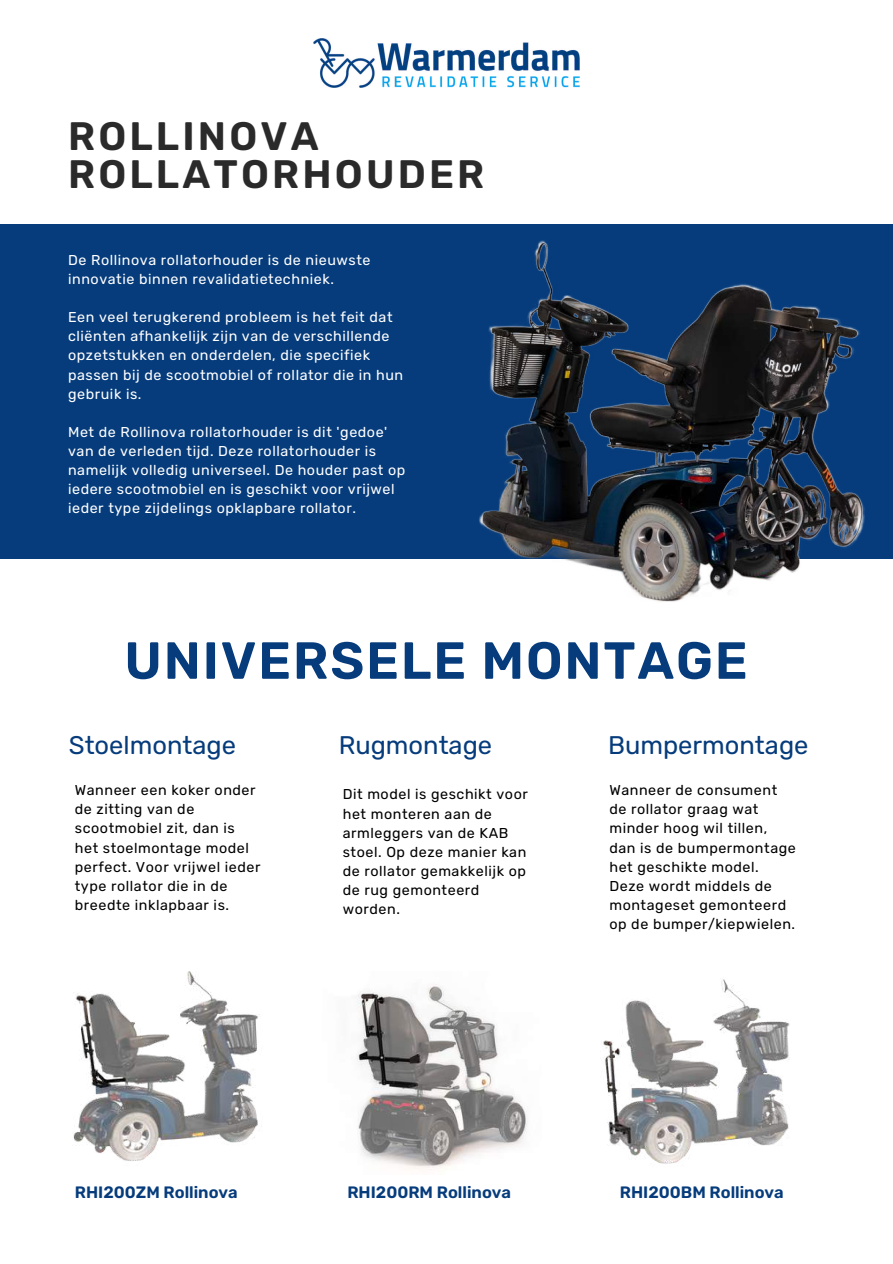
<style>
.page{position:relative;width:893px;height:1264px;background:#fff}
.page>*{position:absolute;margin:0;border:0;box-sizing:border-box;transform-origin:0 0}
.t1{font:600 52.05px "Rubik";letter-spacing:.035em;color:#063c7c}
.t2{font:600 39.6px/38.2px "Rubik";letter-spacing:.08em;color:#2a2a2a}
.t3{font:25.5px "Rubik";color:#063c7c}
.t4{font:600 16.5px "Rubik";color:#063c7c}
.t5{font:14.25px/19px "Rubik";letter-spacing:.04em;color:#fff}
.t6{font:14.25px/19px "Rubik";letter-spacing:.04em;color:#000}
</style>
<div class="page">
<img style="left:357px;top:984px;width:171px;height:186px">
<img style="left:313px;top:39px;width:266px;height:48px">
<div style="left:0;top:224px;width:892px;height:334px;background:#063c7c"></div>
<img style="left:73px;top:971px;width:187px;height:190px">
<img style="left:603px;top:979px;width:187px;height:185px">
<img style="left:471px;top:240px;width:400px;height:362px">
<h2 class="t2" style="left:68px;top:117px;width:417px">ROLLINOVA<br>ROLLATORHOUDER</h2>
<p class="t5" style="left:68px;top:250px;width:304px">De Rollinova rollatorhouder is de nieuwste innovatie binnen revalidatietechniek.</p>
<p class="t5" style="left:68px;top:308px;width:336px">Een veel terugkerend probleem is het feit dat cliënten afhankelijk zijn van de verschillende opzetstukken en onderdelen, die specifiek passen bij de scootmobiel of rollator die in hun gebruik is.</p>
<p class="t5" style="left:68px;top:422px;width:339px">Met de Rollinova rollatorhouder is dit 'gedoe' van de verleden tijd. Deze rollatorhouder is namelijk volledig universeel. De houder past op iedere scootmobiel en is geschikt voor vrijwel ieder type zijdelings opklapbare rollator.</p>
<h1 class="t1" style="left:124px;top:630px;width:624px">UNIVERSELE MONTAGE</h1>
<h3 class="t3" style="left:69px;top:730px;width:169px">Stoelmontage</h3>
<h3 class="t3" style="left:339px;top:730px;width:155px">Rugmontage</h3>
<h3 class="t3" style="left:608px;top:730px;width:202px">Bumpermontage</h3>
<p class="t6" style="left:75px;top:780px;width:187px">Wanneer een koker onder de zitting van de scootmobiel zit, dan is het stoelmontage model perfect. Voor vrijwel ieder type rollator die in de breedte inklapbaar is.</p>
<p class="t6" style="left:343px;top:785px;width:187px">Dit model is geschikt voor het monteren aan de armleggers van de KAB stoel. Op deze manier kan de rollator gemakkelijk op de rug gemonteerd worden.</p>
<p class="t6" style="left:609px;top:780px;width:188px">Wanneer de consument de rollator graag wat minder hoog wil tillen, dan is de bumpermontage het geschikte model.<br>Deze wordt middels de montageset gemonteerd op de bumper/kiepwielen.</p>
<p class="t4" style="left:75px;top:1182px;width:164px">RHI200ZM Rollinova</p>
<p class="t4" style="left:347px;top:1182px;width:165px">RHI200RM Rollinova</p>
<p class="t4" style="left:620px;top:1182px;width:165px">RHI200BM Rollinova</p>
</div>
